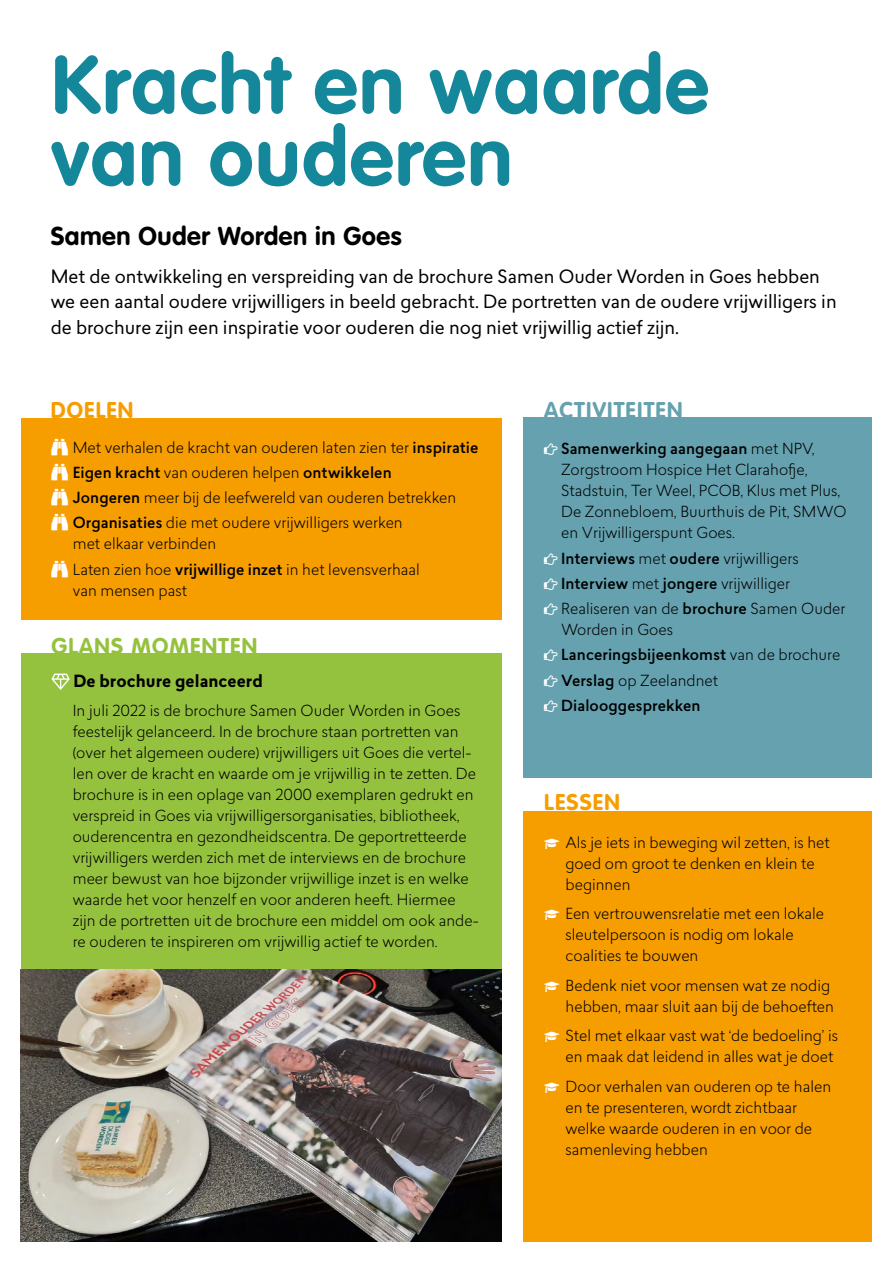
<style>
.page{position:relative;width:893px;height:1263px;background:#fff}
.page>*{position:absolute;margin:0;border:0;box-sizing:border-box;transform-origin:0 0}
.t1{font:700 81px/72px "VAG Rounded LT Pro";letter-spacing:.02em;color:#14889a}
.t2{font:700 25.5px "VAG Rounded LT Pro";letter-spacing:.02em;color:#000}
.t3{font:700 22.5px "VAG Rounded LT Pro";letter-spacing:.05em;color:#95c23e}
.t4{font:700 22.5px "VAG Rounded LT Pro";letter-spacing:.05em;color:#f69d00}
.t5{font:700 22.5px "VAG Rounded LT Pro";letter-spacing:.05em;color:#65a1af}
.t6{font:18px/25.5px "Lasiver";color:#000}
.t7{font:700 16.5px "Lasiver";letter-spacing:.005em;color:#000}
.t8{font:300 15px/21px "Lasiver";color:#000}
.t9{font:500 15px/25.2px "Lasiver";letter-spacing:.01em;color:#000}
.s1{font-weight:500}
.s2{font-weight:300}
</style>
<div class="page">
<div style="left:523px;top:811px;width:349px;height:431px;background:#f69d00"></div>
<div style="left:523px;top:417px;width:348px;height:361px;background:#65a1af"></div>
<div style="left:21px;top:417px;width:480px;height:202px;background:#f69d00"></div>
<div style="left:21px;top:653px;width:480px;height:321px;background:#95c23e"></div>
<svg style="left:51px;top:674px;width:19px;height:16px"></svg>
<img style="left:21px;top:969px;width:480px;height:273px">
<h1 class="t1" style="left:51px;top:50px;width:659px">Kracht en waarde van ouderen</h1>
<h2 class="t2" style="left:51px;top:220px;width:352px">Samen Ouder Worden in Goes</h2>
<p class="t6" style="left:51px;top:263px;width:787px">Met de ontwikkeling en verspreiding van de brochure Samen Ouder Worden in Goes hebben we een aantal oudere vrijwilligers in beeld gebracht. De portretten van de oudere vrijwilligers in de brochure zijn een inspiratie voor ouderen die nog niet vrijwillig actief zijn.</p>
<h3 class="t4" style="left:51px;top:395px;width:84px">DOELEN</h3>
<p class="t8" style="left:73px;top:434px;width:407px;line-height:25.2px">Met verhalen de kracht van ouderen laten zien ter <span class="s1">inspiratie Eigen kracht</span> van ouderen helpen <span class="s1">ontwikkelen<br>Jongeren</span> meer bij de leefwereld van ouderen betrekken <span class="s1">Organisaties</span> die met oudere vrijwilligers werken</p>
<p class="t8" style="left:73px;top:531px;width:349px;line-height:25.2px">met elkaar verbinden<br>Laten zien hoe <span class="s1">vrijwillige inzet</span> in het levensverhaal</p>
<p class="t8" style="left:73px;top:579px;width:116px">van mensen past</p>
<h3 class="t3" style="left:51px;top:631px;width:207px">GLANS MOMENTEN</h3>
<p class="t7" style="left:73px;top:669px;width:191px">De brochure gelanceerd</p>
<p class="t8" style="left:73px;top:700px;width:407px">In juli 2022 is de brochure Samen Ouder Worden in Goes feestelijk gelanceerd. In de brochure staan portretten van (over het algemeen oudere) vrijwilligers uit Goes die vertel&shy;len over de kracht en waarde om je vrijwillig in te zetten. De brochure is in een oplage van 2000 exemplaren gedrukt en verspreid in Goes via vrijwilligersorganisaties, bibliotheek, ouderencentra en gezondheidscentra. De geportretteerde vrijwilligers werden zich met de interviews en de brochure meer bewust van hoe bijzonder vrijwillige inzet is en welke waarde het voor henzelf en voor anderen heeft. Hiermee zijn de portretten uit de brochure een middel om ook ande&shy;re ouderen te inspireren om vrijwillig actief te worden.</p>
<h3 class="t5" style="left:544px;top:395px;width:140px">ACTIVITEITEN</h3>
<p class="t8" style="left:561px;top:438px;width:287px"><span class="s1">Samenwerking aangegaan</span> met NPV, Zorgstroom Hospice Het Clarahofje, Stadstuin, Ter Weel, PCOB, Klus met Plus, De Zonnebloem, Buurthuis de Pit, SMWO en Vrijwilligerspunt Goes.</p>
<p class="t8" style="left:561px;top:545px;width:286px;line-height:25.2px"><span class="s1">Interviews</span> met <span class="s1">oudere</span> vrijwilligers<br><span class="s1">Interview</span> met <span class="s1">jongere</span> vrijwilliger<br>Realiseren van de <span class="s1">brochure</span> Samen Ouder</p>
<p class="t9" style="left:561px;top:617px;width:281px"><span class="s2">Worden in Goes<br></span>Lanceringsbijeenkomst <span class="s2">van de brochure<br></span>Verslag <span class="s2">op Zeelandnet<br></span>Dialooggesprekken</p>
<h3 class="t4" style="left:544px;top:788px;width:77px">LESSEN</h3>
<p class="t8" style="left:566px;top:831px;width:266px">Als je iets in beweging wil zetten, is het goed om groot te denken en klein te beginnen</p>
<p class="t8" style="left:566px;top:903px;width:260px">Een vertrouwensrelatie met een lokale sleutelpersoon is nodig om lokale coalities te bouwen</p>
<p class="t8" style="left:566px;top:974px;width:270px">Bedenk niet voor mensen wat ze nodig hebben, maar sluit aan bij de behoeften</p>
<p class="t8" style="left:566px;top:1025px;width:274px">Stel met elkaar vast wat ‘de bedoeling’ is en maak dat leidend in alles wat je doet</p>
<p class="t8" style="left:566px;top:1075px;width:267px">Door verhalen van ouderen op te halen en te presenteren, wordt zichtbaar welke waarde ouderen in en voor de samenleving hebben</p>
</div>
